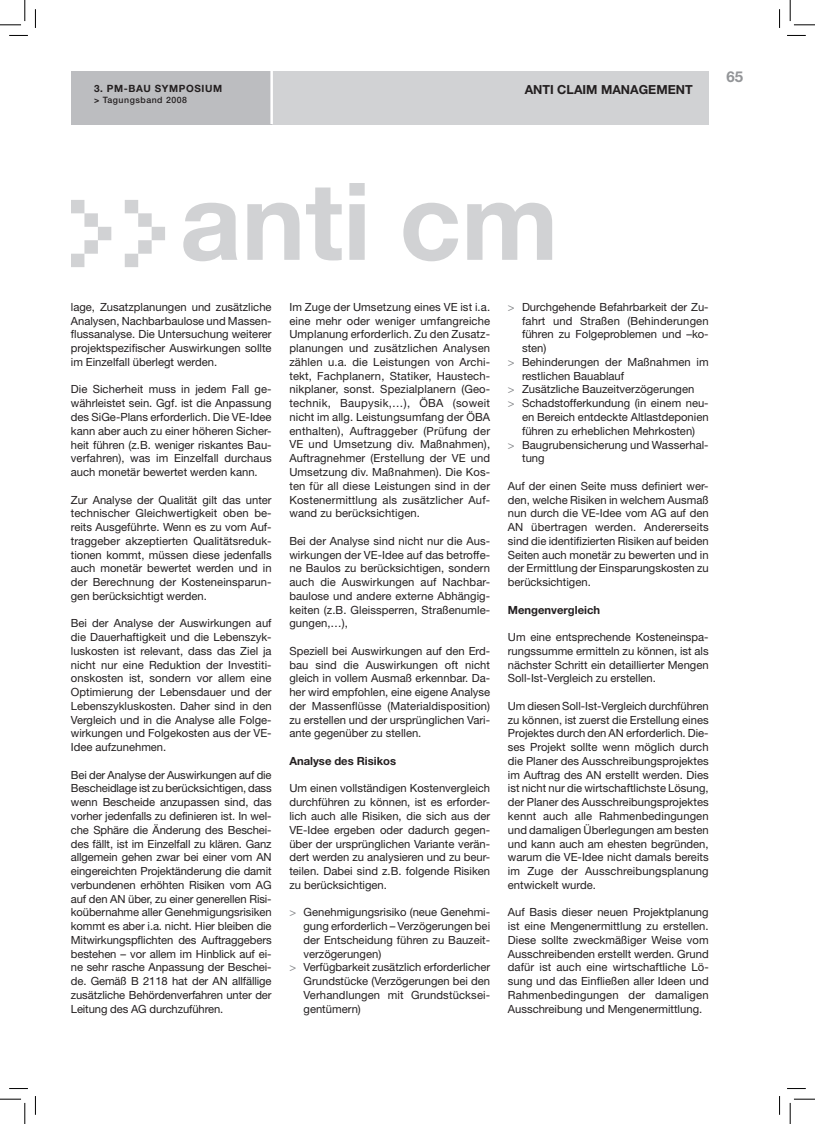
<style>
.page{position:relative;width:815px;height:1124px;background:#fff}
.page>*{position:absolute;margin:0;border:0;box-sizing:border-box;transform-origin:0 0}
.t1{font:700 107.5px "Helvetica Neue LT Std";color:#d1d2d4}
.t2{font:700 15px "Helvetica Neue LT Std";color:#939598}
.t3{font:700 12.5px "Helvetica Neue LT Std";color:#231f20}
.t4{font:11.25px/13.8px "Helvetica Neue LT Std";color:#231f20;text-align:justify}
.t5{font:700 11.25px "Helvetica Neue LT Std";color:#231f20}
.t6{font:700 10px "Helvetica Neue LT Std";letter-spacing:.06em;color:#231f20}
.t7{font:500 8.75px "Helvetica Neue LT Std";letter-spacing:.06em;color:#231f20}
.s1{font-weight:700}
.s2{color:#808285}
</style>
<div class="page">
<div style="left:272px;top:71px;width:437px;height:53px;background:#d1d2d4"></div>
<div style="left:71px;top:71px;width:201px;height:53px;background:#bcbdc0"></div>
<hr style="left:270px;top:71px;width:3px;height:53px;background:#fff">
<svg style="left:71px;top:200px;width:94px;height:67px"></svg>
<svg style="left:9px;top:35px;width:19px;height:1px"></svg>
<svg style="left:787px;top:35px;width:19px;height:1px"></svg>
<svg style="left:9px;top:1088px;width:19px;height:1px"></svg>
<svg style="left:787px;top:1088px;width:19px;height:1px"></svg>
<svg style="left:35px;top:9px;width:1px;height:19px"></svg>
<svg style="left:35px;top:1096px;width:1px;height:18px"></svg>
<svg style="left:779px;top:9px;width:1px;height:19px"></svg>
<svg style="left:779px;top:1096px;width:1px;height:18px"></svg>
<svg style="left:0;top:0;width:26px;height:26px"></svg>
<svg style="left:0;top:1098px;width:26px;height:25px"></svg>
<svg style="left:790px;top:0;width:25px;height:26px"></svg>
<svg style="left:790px;top:1098px;width:25px;height:25px"></svg>
<p class="t6" style="left:94px;top:85px;width:130px">3. PM-BAU SYMPOSIUM</p>
<p class="t7" style="left:94px;top:96px;width:94px"><span class="s1">&gt;</span> Tagungsband 2008</p>
<p class="t3" style="left:525px;top:85px;width:170px">ANTI CLAIM MANAGEMENT</p>
<h2 class="t2" style="left:726px;top:71px;width:18px">65</h2>
<h1 class="t1" style="left:180px;top:182px;width:380px">anti cm</h1>
<p class="t4" style="left:71px;top:301px;width:202px">lage, Zusatzplanungen und zusätzliche Analysen, Nachbarbaulose und Massen&shy;flussanalyse. Die Untersuchung weiterer projektspezifischer Auswirkungen sollte im Einzelfall überlegt werden.</p>
<p class="t4" style="left:71px;top:383px;width:202px">Die Sicherheit muss in jedem Fall ge&shy;währleistet sein. Ggf. ist die Anpassung des SiGe-Plans erforderlich. Die VE-Idee kann aber auch zu einer höheren Sicher&shy;heit führen (z.B. weniger riskantes Bau&shy;verfahren), was im Einzelfall durchaus auch monetär bewertet werden kann.</p>
<p class="t4" style="left:71px;top:493px;width:202px">Zur Analyse der Qualität gilt das unter technischer Gleichwertigkeit oben be&shy;reits Ausgeführte. Wenn es zu vom Auf&shy;traggeber akzeptierten Qualitätsreduk&shy;tionen kommt, müssen diese jedenfalls auch monetär bewertet werden und in der Berechnung der Kosteneinsparun&shy;gen berücksichtigt werden.</p>
<p class="t4" style="left:71px;top:617px;width:202px">Bei der Analyse der Auswirkungen auf die Dauerhaftigkeit und die Lebenszyk&shy;luskosten ist relevant, dass das Ziel ja nicht nur eine Reduktion der Investiti&shy;onskosten ist, sondern vor allem eine Optimierung der Lebensdauer und der Lebenszykluskosten. Daher sind in den Vergleich und in die Analyse alle Folge&shy;wirkungen und Folgekosten aus der VE-Idee aufzunehmen.</p>
<p class="t4" style="left:71px;top:768px;width:202px">Bei der Analyse der Auswirkungen auf die Bescheidlage ist zu berücksichtigen, dass wenn Bescheide anzupassen sind, das vorher jedenfalls zu definieren ist. In wel&shy;che Sphäre die Änderung des Beschei&shy;des fällt, ist im Einzelfall zu klären. Ganz allgemein gehen zwar bei einer vom AN eingereichten Projektänderung die damit verbundenen erhöhten Risiken vom AG auf den AN über, zu einer generellen Risi&shy;koübernahme aller Genehmigungsrisiken kommt es aber i.a. nicht. Hier bleiben die Mitwirkungspflichten des Auftraggebers bestehen – vor allem im Hinblick auf ei&shy;ne sehr rasche Anpassung der Beschei&shy;de. Gemäß B 2118 hat der AN allfällige zusätzliche Behördenverfahren unter der Leitung des AG durchzuführen.</p>
<p class="t4" style="left:289px;top:301px;width:202px">Im Zuge der Umsetzung eines VE ist i.a. eine mehr oder weniger umfangreiche Umplanung erforderlich. Zu den Zusatz&shy;planungen und zusätzlichen Analysen zählen u.a. die Leistungen von Archi&shy;tekt, Fachplanern, Statiker, Haustech&shy;nikplaner, sonst. Spezialplanern (Geo&shy;technik, Baupysik,…), ÖBA (soweit nicht im allg. Leistungsumfang der ÖBA enthalten), Auftraggeber (Prüfung der VE und Umsetzung div. Maßnahmen), Auftragnehmer (Erstellung der VE und Umsetzung div. Maßnahmen). Die Kos&shy;ten für all diese Leistungen sind in der Kostenermittlung als zusätzlicher Auf&shy;wand zu berücksichtigen.</p>
<p class="t4" style="left:289px;top:535px;width:202px">Bei der Analyse sind nicht nur die Aus&shy;wirkungen der VE-Idee auf das betroffe&shy;ne Baulos zu berücksichtigen, sondern auch die Auswirkungen auf Nachbar&shy;baulose und andere externe Abhängig&shy;keiten (z.B. Gleissperren, Straßenumle&shy;gungen,…),</p>
<p class="t4" style="left:289px;top:645px;width:202px">Speziell bei Auswirkungen auf den Erd&shy;bau sind die Auswirkungen oft nicht gleich in vollem Ausmaß erkennbar. Da&shy;her wird empfohlen, eine eigene Analyse der Massenflüsse (Materialdisposition) zu erstellen und der ursprünglichen Vari&shy;ante gegenüber zu stellen.</p>
<p class="t5" style="left:289px;top:756px;width:108px">Analyse des Risikos</p>
<p class="t4" style="left:289px;top:782px;width:202px">Um einen vollständigen Kostenvergleich durchführen zu können, ist es erforder&shy;lich auch alle Risiken, die sich aus der VE-Idee ergeben oder dadurch gegen&shy;über der ursprünglichen Variante verän&shy;dert werden zu analysieren und zu beur&shy;teilen. Dabei sind z.B. folgende Risiken zu berücksichtigen.</p>
<p class="t4" style="left:289px;top:906px;width:202px"><span class="s2">&gt;</span> Genehmigungsrisiko (neue Genehmi-</p>
<p class="t4" style="left:304px;top:920px;width:188px">gung erforderlich – Verzögerungen bei</p>
<p class="t4" style="left:304px;top:933px;width:188px">der Entscheidung führen zu Bauzeit-</p>
<p class="t4" style="left:304px;top:947px;width:79px">verzögerungen)</p>
<p class="t4" style="left:289px;top:961px;width:202px"><span class="s2">&gt;</span> Verfügbarkeit zusätzlich erforderlicher</p>
<p class="t4" style="left:304px;top:975px;width:188px">Grundstücke (Verzögerungen bei den</p>
<p class="t4" style="left:304px;top:988px;width:188px">Verhandlungen mit Grundstücksei-</p>
<p class="t4" style="left:304px;top:1002px;width:59px">gentümern)</p>
<p class="t4" style="left:508px;top:301px;width:202px"><span class="s2">&gt;</span> Durchgehende Befahrbarkeit der Zu-</p>
<p class="t4" style="left:522px;top:315px;width:188px">fahrt und Straßen (Behinderungen</p>
<p class="t4" style="left:522px;top:328px;width:188px">führen zu Folgeproblemen und –ko-</p>
<p class="t4" style="left:522px;top:342px;width:26px">sten)</p>
<p class="t4" style="left:508px;top:356px;width:202px"><span class="s2">&gt;</span> Behinderungen der Maßnahmen im</p>
<p class="t4" style="left:522px;top:370px;width:104px">restlichen Bauablauf</p>
<p class="t4" style="left:508px;top:383px;width:188px"><span class="s2">&gt;</span> Zusätzliche Bauzeitverzögerungen</p>
<p class="t4" style="left:508px;top:397px;width:202px"><span class="s2">&gt;</span> Schadstofferkundung (in einem neu-</p>
<p class="t4" style="left:522px;top:411px;width:188px">en Bereich entdeckte Altlastdeponien</p>
<p class="t4" style="left:522px;top:425px;width:175px">führen zu erheblichen Mehrkosten)</p>
<p class="t4" style="left:508px;top:438px;width:202px"><span class="s2">&gt;</span> Baugrubensicherung und Wasserhal-</p>
<p class="t4" style="left:522px;top:452px;width:24px">tung</p>
<p class="t4" style="left:508px;top:480px;width:202px">Auf der einen Seite muss definiert wer&shy;den, welche Risiken in welchem Ausmaß nun durch die VE-Idee vom AG auf den AN übertragen werden. Andererseits sind die identifizierten Risiken auf beiden Seiten auch monetär zu bewerten und in der Ermittlung der Einsparungskosten zu berücksichtigen.</p>
<p class="t5" style="left:508px;top:605px;width:94px">Mengenvergleich</p>
<p class="t4" style="left:508px;top:631px;width:202px">Um eine entsprechende Kosteneinspa&shy;rungssumme ermitteln zu können, ist als nächster Schritt ein detaillierter Mengen Soll-Ist-Vergleich zu erstellen.</p>
<p class="t4" style="left:508px;top:700px;width:202px">Um diesen Soll-Ist-Vergleich durchführen zu können, ist zuerst die Erstellung eines Projektes durch den AN erforderlich. Die&shy;ses Projekt sollte wenn möglich durch die Planer des Ausschreibungsprojektes im Auftrag des AN erstellt werden. Dies ist nicht nur die wirtschaftlichste Lösung, der Planer des Ausschreibungsprojektes kennt auch alle Rahmenbedingungen und damaligen Überlegungen am besten und kann auch am ehesten begründen, warum die VE-Idee nicht damals bereits im Zuge der Ausschreibungsplanung entwickelt wurde.</p>
<p class="t4" style="left:508px;top:906px;width:202px">Auf Basis dieser neuen Projektplanung ist eine Mengenermittlung zu erstellen.<br>Diese sollte zweckmäßiger Weise vom Ausschreibenden erstellt werden. Grund dafür ist auch eine wirtschaftliche Lö&shy;sung und das Einfließen aller Ideen und Rahmenbedingungen der damaligen Ausschreibung und Mengenermittlung.</p>
</div>
